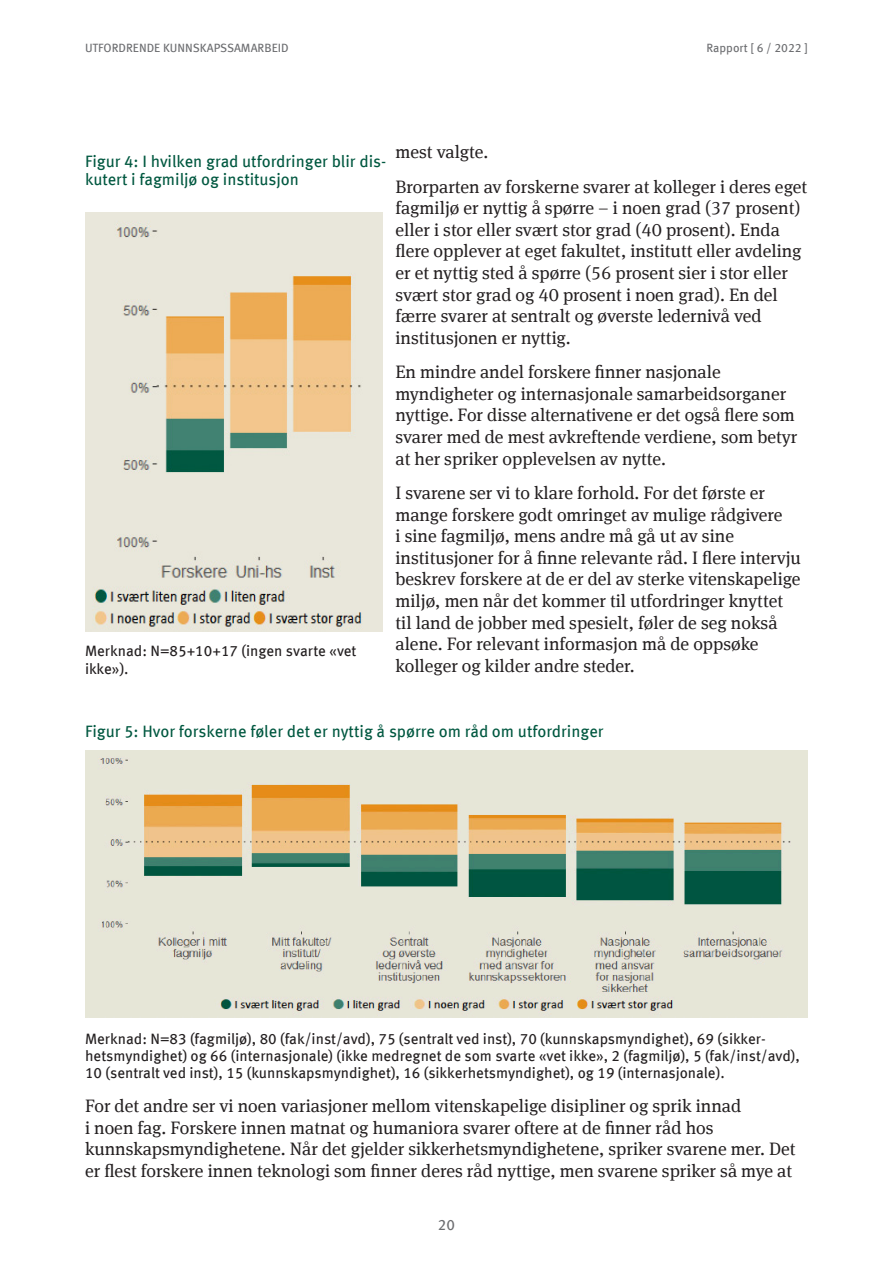
<style>
.page{position:relative;width:893px;height:1263px;background:#fff}
.page>*{position:absolute;margin:0;border:0;box-sizing:border-box;transform-origin:0 0}
.Mengdetekst{font:18px/21.6px "Meta Serif Offc Pro";color:#231f20}
.t1{font:16.5px/18px "Meta Offc Pro";color:#005840}
.t2{font:15px/16.2px "Meta Offc Pro";color:#231f20}
.t3{font:15px "Meta Offc Pro";color:#6c6d70}
.t4{font:12px "Meta Offc Pro";color:#6c6d70}
</style>
<div class="page">
<img style="left:85px;top:750px;width:723px;height:267px">
<img style="left:85px;top:213px;width:298px;height:418px">
<p class="t4" style="left:85px;top:38px;width:205px">UTFORDRENDE KUNNSKAPSSAMARBEID</p>
<p class="t4" style="left:706px;top:38px;width:103px">Rapport [ 6 / 2022 ]</p>
<p class="t1" style="left:85px;top:151px;width:303px">Figur 4: I hvilken grad utfordringer blir dis&shy;kutert i fagmiljø og institusjon</p>
<p class="t2" style="left:85px;top:640px;width:273px;line-height:18px">Merknad: N=85+10+17 (ingen svarte «vet ikke»).</p>
<p class="Mengdetekst" style="left:395px;top:140px;width:94px">mest valgte.</p>
<p class="Mengdetekst" style="left:395px;top:175px;width:413px">Brorparten av forskerne svarer at kolleger i deres eget fagmiljø er nyttig å spørre – i noen grad (37 prosent) eller i stor eller svært stor grad (40 prosent). Enda flere opplever at eget fakultet, institutt eller avdeling er et nyttig sted å spørre (56 prosent sier i stor eller svært stor grad og 40 prosent i noen grad). En del færre svarer at sentralt og øverste ledernivå ved institusjonen er nyttig.</p>
<p class="Mengdetekst" style="left:395px;top:360px;width:403px">En mindre andel forskere finner nasjonale myndigheter og internasjonale samarbeidsorganer nyttige. For disse alternativene er det også flere som svarer med de mest avkreftende verdiene, som betyr at her spriker opplevelsen av nytte.</p>
<p class="Mengdetekst" style="left:395px;top:481px;width:407px">I svarene ser vi to klare forhold. For det første er mange forskere godt omringet av mulige rådgivere<br>i sine fagmiljø, mens andre må gå ut av sine institusjoner for å finne relevante råd. I flere intervju beskrev forskere at de er del av sterke vitenskapelige miljø, men når det kommer til utfordringer knyttet til land de jobber med spesielt, føler de seg nokså alene. For relevant informasjon må de oppsøke kolleger og kilder andre steder.</p>
<p class="t1" style="left:85px;top:721px;width:520px">Figur 5: Hvor forskerne føler det er nyttig å spørre om råd om utfordringer</p>
<p class="t2" style="left:85px;top:1030px;width:716px">Merknad: N=83 (fagmiljø), 80 (fak/inst/avd), 75 (sentralt ved inst), 70 (kunnskapsmyndighet), 69 (sikker&shy;hetsmyndighet) og 66 (internasjonale) (ikke medregnet de som svarte «vet ikke», 2 (fagmiljø), 5 (fak/inst/avd),</p>
<p class="t2" style="left:85px;top:1064px;width:641px">10 (sentralt ved inst), 15 (kunnskapsmyndighet), 16 (sikkerhetsmyndighet), og 19 (internasjonale).</p>
<p class="Mengdetekst" style="left:85px;top:1094px;width:712px">For det andre ser vi noen variasjoner mellom vitenskapelige disipliner og sprik innad<br>i noen fag. Forskere innen matnat og humaniora svarer oftere at de finner råd hos kunnskapsmyndighetene. Når det gjelder sikkerhetsmyndighetene, spriker svarene mer. Det er flest forskere innen teknologi som finner deres råd nyttige, men svarene spriker så mye at</p>
<p class="t3" style="left:438px;top:1214px;width:19px">20</p>
</div>
